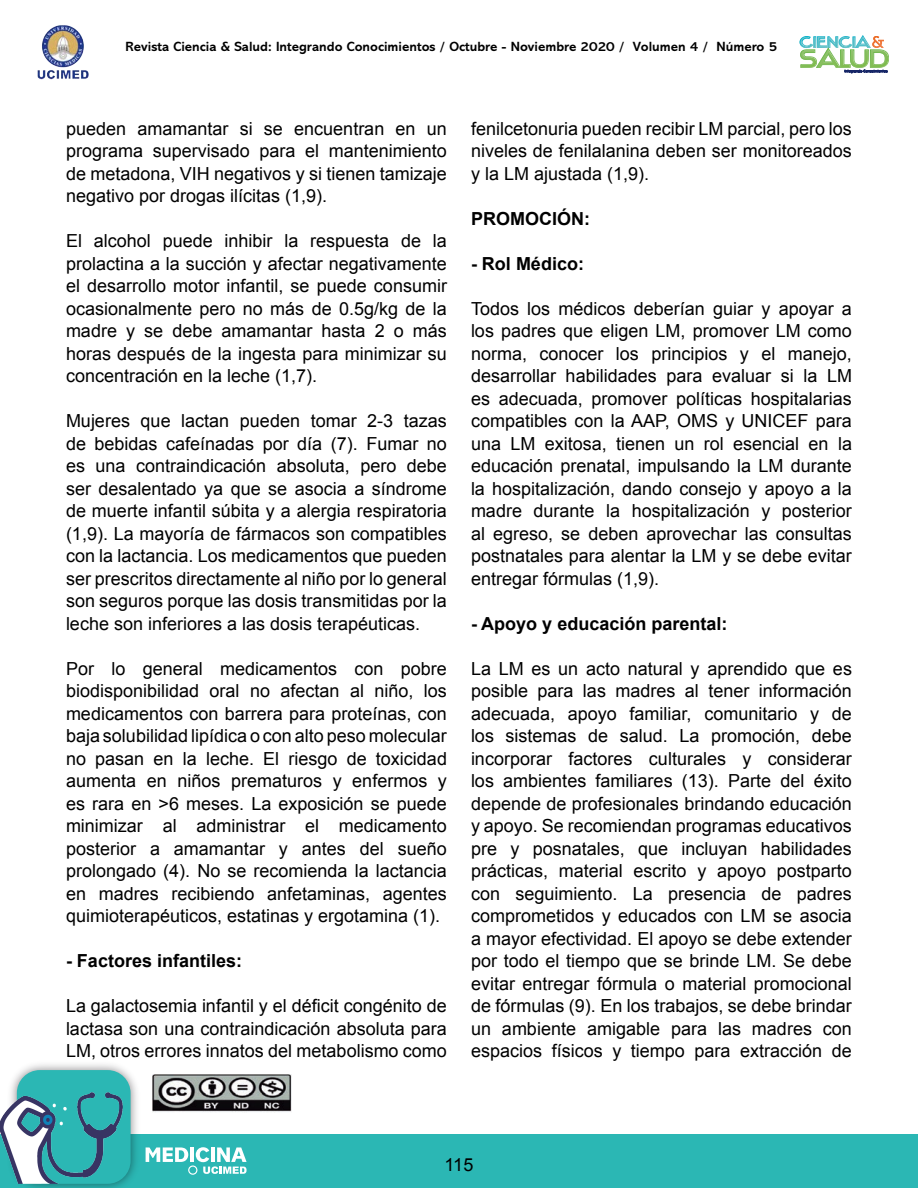
<style>
.page{position:relative;width:918px;height:1188px;background:#fff}
.page>*{position:absolute;margin:0;border:0;box-sizing:border-box;transform-origin:0 0}
.númeración{font:18px/22.5px "Arial";color:#000;text-align:justify}
.t1{font:700 18px "Arial";color:#000}
.t2{font:700 13.5px "Abadi MT Pro";color:#000}
</style>
<div class="page">
<svg style="left:799px;top:35px;width:90px;height:38px"></svg>
<img style="left:37px;top:25px;width:52px;height:55px">
<div style="left:0;top:1134px;width:918px;height:54px;background:#2bb7b4"></div>
<svg style="left:146px;top:1147px;width:101px;height:28px"></svg>
<img style="left:11px;top:1064px;width:126px;height:124px">
<div style="left:17px;top:1070px;width:114px;height:114px;background:#2bb7b4;border-radius:23px"></div>
<img style="left:0;top:1093px;width:123px;height:91px">
<img style="left:152px;top:1074px;width:140px;height:38px">
<p class="t2" style="left:126px;top:39px;width:653px">Revista Ciencia &amp; Salud: Integrando Conocimientos / Octubre - Noviembre 2020 / Volumen 4 / Número 5</p>
<p class="númeración" style="left:66px;top:117px;width:382px">pueden amamantar si se encuentran en un programa supervisado para el mantenimiento de metadona, VIH negativos y si tienen tamizaje negativo por drogas ilícitas (1,9).</p>
<p class="númeración" style="left:66px;top:230px;width:383px">El alcohol puede inhibir la respuesta de la prolactina a la succión y afectar negativamente el desarrollo motor infantil, se puede consumir ocasionalmente pero no más de 0.5g/kg de la madre y se debe amamantar hasta 2 o más horas después de la ingesta para minimizar su concentración en la leche (1,7).</p>
<p class="númeración" style="left:66px;top:410px;width:383px">Mujeres que lactan pueden tomar 2-3 tazas de bebidas cafeínadas por día (7). Fumar no es una contraindicación absoluta, pero debe ser desalentado ya que se asocia a síndrome de muerte infantil súbita y a alergia respiratoria (1,9). La mayoría de fármacos son compatibles con la lactancia. Los medicamentos que pueden ser prescritos directamente al niño por lo general son seguros porque las dosis transmitidas por la leche son inferiores a las dosis terapéuticas.</p>
<p class="númeración" style="left:66px;top:657px;width:383px">Por lo general medicamentos con pobre biodisponibilidad oral no afectan al niño, los medicamentos con barrera para proteínas, con baja solubilidad lipídica o con alto peso molecular no pasan en la leche. El riesgo de toxicidad aumenta en niños prematuros y enfermos y es rara en &gt;6 meses. La exposición se puede minimizar al administrar el medicamento posterior a amamantar y antes del sueño prolongado (4). No se recomienda la lactancia en madres recibiendo anfetaminas, agentes quimioterapéuticos, estatinas y ergotamina (1).</p>
<p class="t1" style="left:66px;top:949px;width:178px">- Factores infantiles:</p>
<p class="númeración" style="left:66px;top:995px;width:383px">La galactosemia infantil y el déficit congénito de lactasa son una contraindicación absoluta para LM, otros errores innatos del metabolismo como</p>
<p class="númeración" style="left:471px;top:117px;width:382px">fenilcetonuria pueden recibir LM parcial, pero los niveles de fenilalanina deben ser monitoreados y la LM ajustada (1,9).</p>
<p class="t1" style="left:471px;top:206px;width:120px">PROMOCIÓN:</p>
<p class="t1" style="left:471px;top:251px;width:115px">- Rol Médico:</p>
<p class="númeración" style="left:471px;top:297px;width:383px">Todos los médicos deberían guiar y apoyar a los padres que eligen LM, promover LM como norma, conocer los principios y el manejo, desarrollar habilidades para evaluar si la LM es adecuada, promover políticas hospitalarias compatibles con la AAP, OMS y UNICEF para una LM exitosa, tienen un rol esencial en la educación prenatal, impulsando la LM durante la hospitalización, dando consejo y apoyo a la madre durante la hospitalización y posterior al egreso, se deben aprovechar las consultas postnatales para alentar la LM y se debe evitar entregar fórmulas (1,9).</p>
<p class="t1" style="left:471px;top:611px;width:258px">- Apoyo y educación parental:</p>
<p class="númeración" style="left:471px;top:657px;width:383px">La LM es un acto natural y aprendido que es posible para las madres al tener información adecuada, apoyo familiar, comunitario y de los sistemas de salud. La promoción, debe incorporar factores culturales y considerar los ambientes familiares (13). Parte del éxito depende de profesionales brindando educación y apoyo. Se recomiendan programas educativos pre y posnatales, que incluyan habilidades prácticas, material escrito y apoyo postparto con seguimiento. La presencia de padres comprometidos y educados con LM se asocia a mayor efectividad. El apoyo se debe extender por todo el tiempo que se brinde LM. Se debe evitar entregar fórmula o material promocional de fórmulas (9). En los trabajos, se debe brindar un ambiente amigable para las madres con espacios físicos y tiempo para extracción de</p>
<p class="númeración" style="left:445px;top:1153px;width:30px">115</p>
</div>
